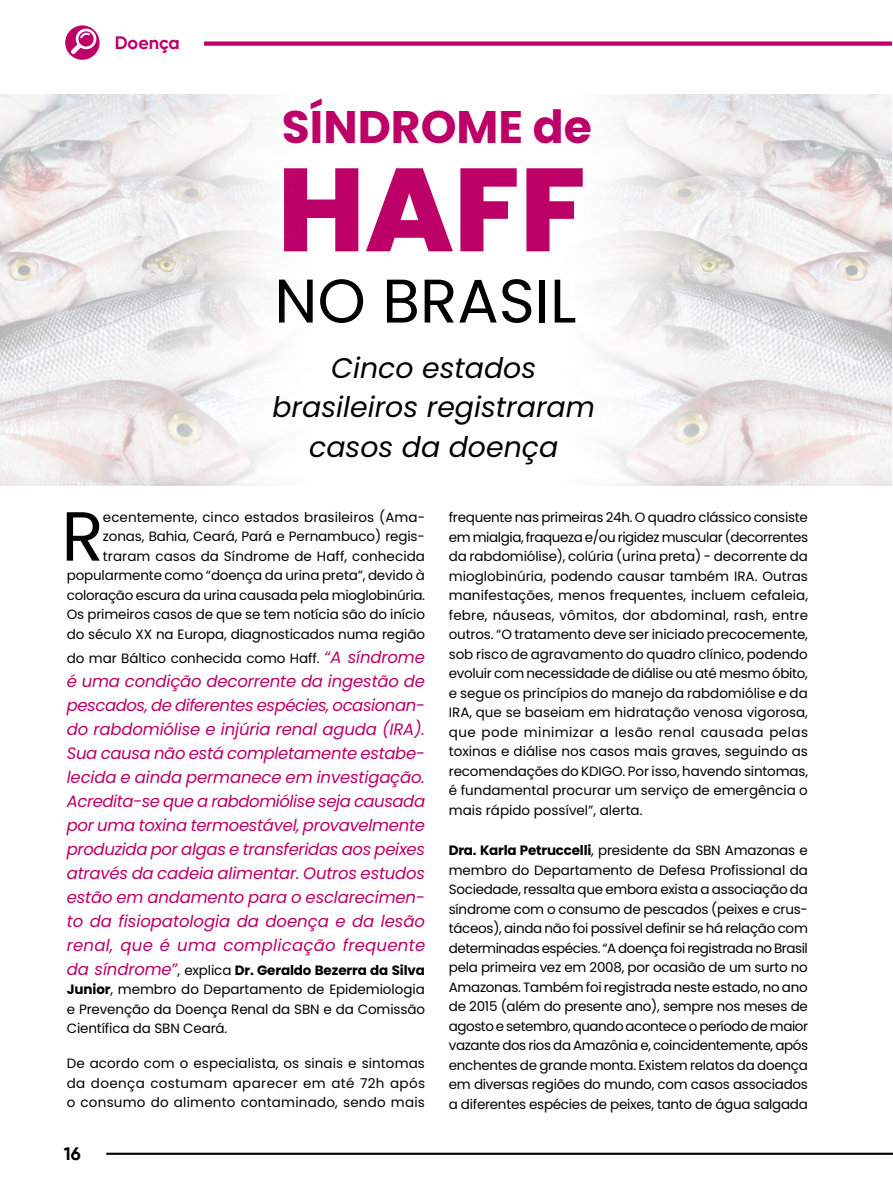
<style>
.page{position:relative;width:893px;height:1191px;background:#fff}
.page>*{position:absolute;margin:0;border:0;box-sizing:border-box;transform-origin:0 0}
.t1{font:800 117.75px "Poppins";color:#bc0068}
.t2{font:69.45px "Poppins";color:#000}
.t3{font:61.5px "Poppins";color:#000}
.t4{font:700 45.6px "Poppins";color:#bc0068}
.t5{font:italic 28.35px/39.5px "Poppins";color:#000;text-align:center}
.t6{font:700 18px "Gilroy";color:#bc0068}
.t7{font:700 18px "Gilroy";color:#000}
.t8{font:italic 16.5px/24px "Poppins";letter-spacing:.015em;color:#bc0068;text-align:justify}
.t9{font:13.5px/19.5px "Poppins";letter-spacing:-.01em;color:#000;text-align:justify}
.s1{font-style:italic;font-size:16.5px;color:#bc0068}
.s2{font-weight:700}
</style>
<div class="page">
<svg style="left:65px;top:25px;width:35px;height:35px"></svg>
<div style="left:204px;top:41px;width:688px;height:5px;background:#bc0068"></div>
<hr style="left:106px;top:1152px;width:787px;height:2px;background:#000">
<svg style="left:71px;top:28px;width:25px;height:26px"></svg>
<img style="left:605px;top:95px;width:287px;height:390px">
<img style="left:0;top:95px;width:271px;height:390px">
<h3 class="t6" style="left:115px;top:31px;width:67px">Doença</h3>
<h3 class="t4" style="left:282px;top:100px;width:312px">SÍNDROME de</h3>
<h1 class="t1" style="left:277px;top:142px;width:310px">HAFF</h1>
<h3 class="t3" style="left:274px;top:265px;width:304px">NO BRASIL</h3>
<h3 class="t5" style="left:272px;top:348px;width:324px">Cinco estados brasileiros registraram casos da doença</h3>
<p class="t9" style="left:67px;top:507px;width:360px;text-align:right">ecentemente, cinco estados brasileiros (Ama&shy;zonas, Bahia, Ceará, Pará e Pernambuco) regis&shy;traram casos da Síndrome de Haff, conhecida popularmente como “doença da urina preta”, devido à coloração escura da urina causada pela mioglobinúria.<br>Os primeiros casos de que se tem notícia são do início do século XX na Europa, diagnosticados numa região</p>
<p class="t9" style="left:67px;top:648px;width:360px">do mar Báltico conhecida como Haff. <span class="s1">“A síndrome</span></p>
<p class="t8" style="left:67px;top:669px;width:360px">é uma condição decorrente da ingestão de pescados, de diferentes espécies, ocasionan&shy;do rabdomiólise e injúria renal aguda (IRA).<br>Sua causa não está completamente estabe&shy;lecida e ainda permanece em investigação.<br>Acredita-se que a rabdomiólise seja causada por uma toxina termoestável, provavelmente produzida por algas e transferidas aos peixes através da cadeia alimentar. Outros estudos estão em andamento para o esclarecimen&shy;to da fisiopatologia da doença e da lesão renal, que é uma complicação frequente</p>
<p class="t9" style="left:67px;top:960px;width:360px"><span class="s1">da síndrome”</span>, explica <span class="s2">Dr. Geraldo Bezerra da Silva Junior</span>, membro do Departamento de Epidemiologia e Prevenção da Doença Renal da SBN e da Comissão Científica da SBN Ceará.</p>
<p class="t9" style="left:67px;top:1054px;width:360px">De acordo com o especialista, os sinais e sintomas da doença costumam aparecer em até 72h após o consumo do alimento contaminado, sendo mais</p>
<h2 class="t2" style="left:61px;top:496px;width:44px">R</h2>
<h3 class="t7" style="left:64px;top:1142px;width:18px">16</h3>
<p class="t9" style="left:449px;top:508px;width:361px">frequente nas primeiras 24h. O quadro clássico consiste em mialgia, fraqueza e/ou rigidez muscular (decorrentes da rabdomiólise), colúria (urina preta) - decorrente da mioglobinúria, podendo causar também IRA. Outras manifestações, menos frequentes, incluem cefaleia, febre, náuseas, vômitos, dor abdominal, rash, entre outros. “O tratamento deve ser iniciado precocemente, sob risco de agravamento do quadro clínico, podendo evoluir com necessidade de diálise ou até mesmo óbito, e segue os princípios do manejo da rabdomiólise e da IRA, que se baseiam em hidratação venosa vigorosa, que pode minimizar a lesão renal causada pelas toxinas e diálise nos casos mais graves, seguindo as recomendações do KDIGO. Por isso, havendo sintomas, é fundamental procurar um serviço de emergência o mais rápido possível”, alerta.</p>
<p class="t9" style="left:449px;top:841px;width:361px"><span class="s2">Dra. Karla Petruccelli</span>, presidente da SBN Amazonas e membro do Departamento de Defesa Profissional da Sociedade, ressalta que embora exista a associação da síndrome com o consumo de pescados (peixes e crus&shy;táceos), ainda não foi possível definir se há relação com determinadas espécies. “A doença foi registrada no Brasil pela primeira vez em 2008, por ocasião de um surto no Amazonas. Também foi registrada neste estado, no ano de 2015 (além do presente ano), sempre nos meses de agosto e setembro, quando acontece o período de maior vazante dos rios da Amazônia e, coincidentemente, após enchentes de grande monta. Existem relatos da doença em diversas regiões do mundo, com casos associados a diferentes espécies de peixes, tanto de água salgada</p>
</div>
